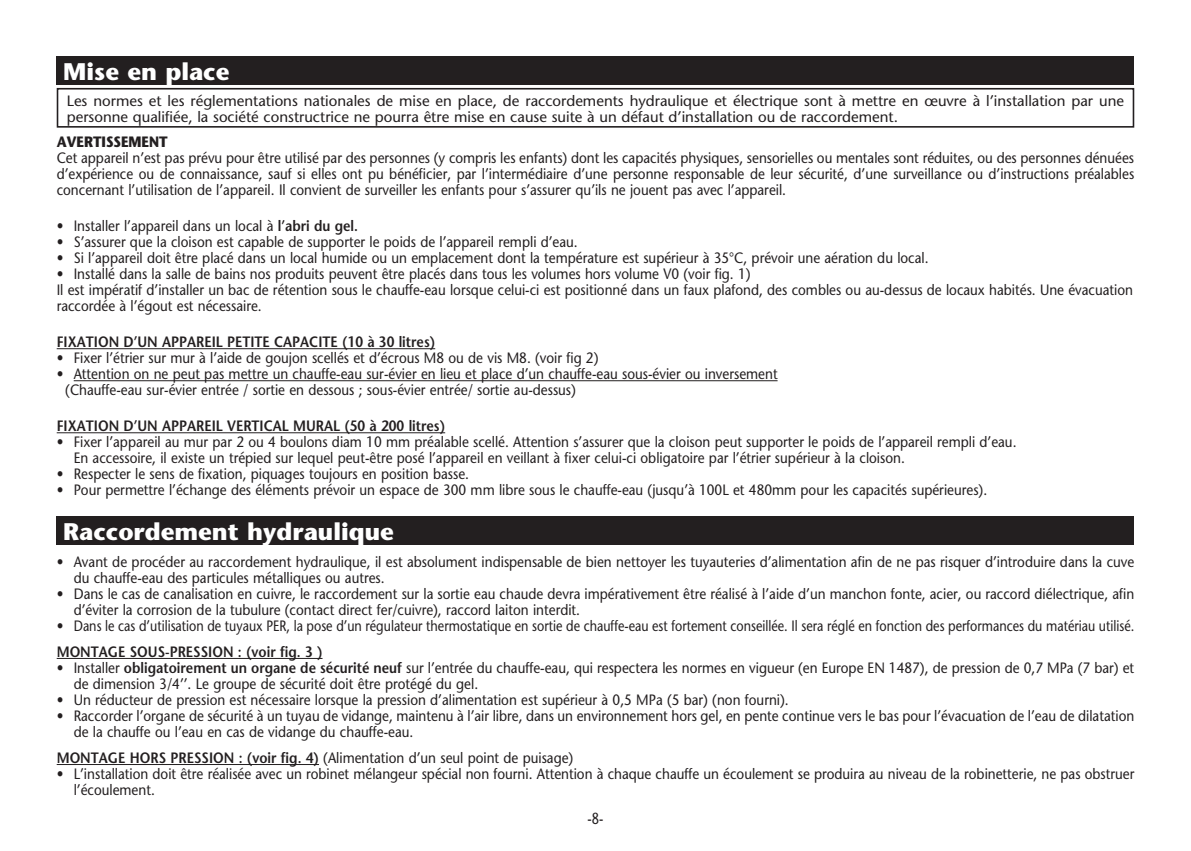
<style>
.page{position:relative;width:1191px;height:851px;background:#fff}
.page>*{position:absolute;margin:0;border:0;box-sizing:border-box;transform-origin:0 0}
.t1{font:700 24px "Stone Sans";color:#fff}
.t2{font:16px "Stone Sans";color:#231f20;scale:.8 1}
.t3{font:15px/16px "Stone Sans";color:#231f20;scale:.9 1}
.t4{font:15px/16px "Stone Sans";color:#231f20}
.t5{font:600 15px "Stone Sans";color:#231f20;scale:.9 1}
.t6{font:700 15px "Stone Sans";color:#231f20;scale:.9 1}
.s1{font-weight:600}
</style>
<div class="page">
<div style="left:57px;top:57px;width:1077px;height:28px;background:#231f20"></div>
<div style="left:57px;top:88px;width:1077px;height:40px;border:2px solid #231f20"></div>
<div style="left:57px;top:516px;width:1077px;height:29px;background:#231f20"></div>
<hr style="left:57px;top:658px;width:265px;height:1px;background:#231f20">
<hr style="left:57px;top:764px;width:262px;height:1px;background:#231f20">
<hr style="left:57px;top:348px;width:378px;height:1px;background:#231f20">
<hr style="left:74px;top:380px;width:703px;height:1px;background:#231f20">
<hr style="left:57px;top:432px;width:388px;height:1px;background:#231f20">
<p class="t1" style="left:63px;top:57px;width:168px">Mise en place</p>
<p class="t4" style="left:67px;top:92px;width:1058px">Les normes et les réglementations nationales de mise en place, de raccordements hydraulique et électrique sont à mettre en œuvre à l’installation par une personne qualifiée, la société constructrice ne pourra être mise en cause suite à un défaut d’installation ou de raccordement.</p>
<p class="t6" style="left:57px;top:132px;width:125px">AVERTISSEMENT</p>
<p class="t3" style="left:57px;top:149px;width:1198px;text-align:justify">Cet appareil n’est pas prévu pour être utilisé par des personnes (y compris les enfants) dont les capacités physiques, sensorielles ou mentales sont réduites, ou des personnes dénuées d’expérience ou de connaissance, sauf si elles ont pu bénéficier, par l’intermédiaire d’une personne responsable de leur sécurité, d’une surveillance ou d’instructions préalables concernant l’utilisation de l’appareil. Il convient de surveiller les enfants pour s’assurer qu’ils ne jouent pas avec l’appareil.</p>
<p class="t3" style="left:57px;top:217px;width:336px">• Installer l’appareil dans un local à <span class="s1">l’abri du gel.</span></p>
<p class="t3" style="left:57px;top:233px;width:580px">• S’assurer que la cloison est capable de supporter le poids de l’appareil rempli d’eau.</p>
<p class="t3" style="left:57px;top:249px;width:970px">• Si l’appareil doit être placé dans un local humide ou un emplacement dont la température est supérieur à 35°C, prévoir une aération du local.</p>
<p class="t3" style="left:57px;top:265px;width:772px">• Installé dans la salle de bains nos produits peuvent être placés dans tous les volumes hors volume V0 (voir fig. 1)</p>
<p class="t3" style="left:57px;top:281px;width:1197px">Il est impératif d’installer un bac de rétention sous le chauffe-eau lorsque celui-ci est positionné dans un faux plafond, des combles ou au-dessus de locaux habités. Une évacuation raccordée à l’égout est nécessaire.</p>
<p class="t5" style="left:57px;top:332px;width:422px">FIXATION D’UN APPAREIL PETITE CAPACITE (10 à 30 litres)</p>
<p class="t3" style="left:57px;top:349px;width:603px">• Fixer l’étrier sur mur à l’aide de goujon scellés et d’écrous M8 ou de vis M8. (voir fig 2)</p>
<p class="t3" style="left:57px;top:365px;width:802px">• Attention on ne peut pas mettre un chauffe-eau sur-évier en lieu et place d’un chauffe-eau sous-évier ou inversement</p>
<p class="t3" style="left:65px;top:381px;width:569px">(Chauffe-eau sur-évier entrée / sortie en dessous ; sous-évier entrée/ sortie au-dessus)</p>
<p class="t5" style="left:57px;top:416px;width:433px">FIXATION D’UN APPAREIL VERTICAL MURAL (50 à 200 litres)</p>
<p class="t3" style="left:57px;top:433px;width:1068px">• Fixer l’appareil au mur par 2 ou 4 boulons diam 10 mm préalable scellé. Attention s’assurer que la cloison peut supporter le poids de l’appareil rempli d’eau.</p>
<p class="t3" style="left:74px;top:449px;width:925px">En accessoire, il existe un trépied sur lequel peut-être posé l’appareil en veillant à fixer celui-ci obligatoire par l’étrier supérieur à la cloison.</p>
<p class="t3" style="left:57px;top:465px;width:460px">• Respecter le sens de fixation, piquages toujours en position basse.</p>
<p class="t3" style="left:57px;top:481px;width:1035px">• Pour permettre l’échange des éléments prévoir un espace de 300 mm libre sous le chauffe-eau (jusqu’à 100L et 480mm pour les capacités supérieures).</p>
<p class="t1" style="left:63px;top:517px;width:332px">Raccordement hydraulique</p>
<p class="t3" style="left:74px;top:553px;width:1180px;text-indent:-17px">• Avant de procéder au raccordement hydraulique, il est absolument indispensable de bien nettoyer les tuyauteries d’alimentation afin de ne pas risquer d’introduire dans la cuve du chauffe-eau des particules métalliques ou autres.</p>
<p class="t3" style="left:74px;top:585px;width:1179px;text-indent:-17px">• Dans le cas de canalisation en cuivre, le raccordement sur la sortie eau chaude devra impérativement être réalisé à l’aide d’un manchon fonte, acier, ou raccord diélectrique, afin d’éviter la corrosion de la tubulure (contact direct fer/cuivre), raccord laiton interdit.</p>
<p class="t3" style="left:57px;top:617px;width:1198px">• Dans le cas d’utilisation de tuyaux PER, la pose d’un régulateur thermostatique en sortie de chauffe-eau est fortement conseillée. Il sera réglé en fonction des performances du matériau utilisé.</p>
<p class="t5" style="left:57px;top:642px;width:297px">MONTAGE SOUS-PRESSION : (voir fig. 3 )</p>
<p class="t3" style="left:74px;top:659px;width:1179px;text-indent:-17px">• Installer <span class="s1">obligatoirement un organe de sécurité neuf</span> sur l’entrée du chauffe-eau, qui respectera les normes en vigueur (en Europe EN 1487), de pression de 0,7 MPa (7 bar) et de dimension 3/4’’. Le groupe de sécurité doit être protégé du gel.</p>
<p class="t3" style="left:57px;top:691px;width:815px">• Un réducteur de pression est nécessaire lorsque la pression d’alimentation est supérieur à 0,5 MPa (5 bar) (non fourni).</p>
<p class="t3" style="left:74px;top:707px;width:1179px;text-indent:-17px">• Raccorder l’organe de sécurité à un tuyau de vidange, maintenu à l’air libre, dans un environnement hors gel, en pente continue vers le bas pour l’évacuation de l’eau de dilatation de la chauffe ou l’eau en cas de vidange du chauffe-eau.</p>
<p class="t3" style="left:57px;top:749px;width:575px"><span class="s1">MONTAGE HORS PRESSION : (voir fig. 4)</span> (Alimentation d’un seul point de puisage)</p>
<p class="t3" style="left:74px;top:765px;width:1180px;text-indent:-17px">• L’installation doit être réalisée avec un robinet mélangeur spécial non fourni. Attention à chaque chauffe un écoulement se produira au niveau de la robinetterie, ne pas obstruer l’écoulement.</p>
<p class="t2" style="left:587px;top:808px;width:21px">-8-</p>
</div>
